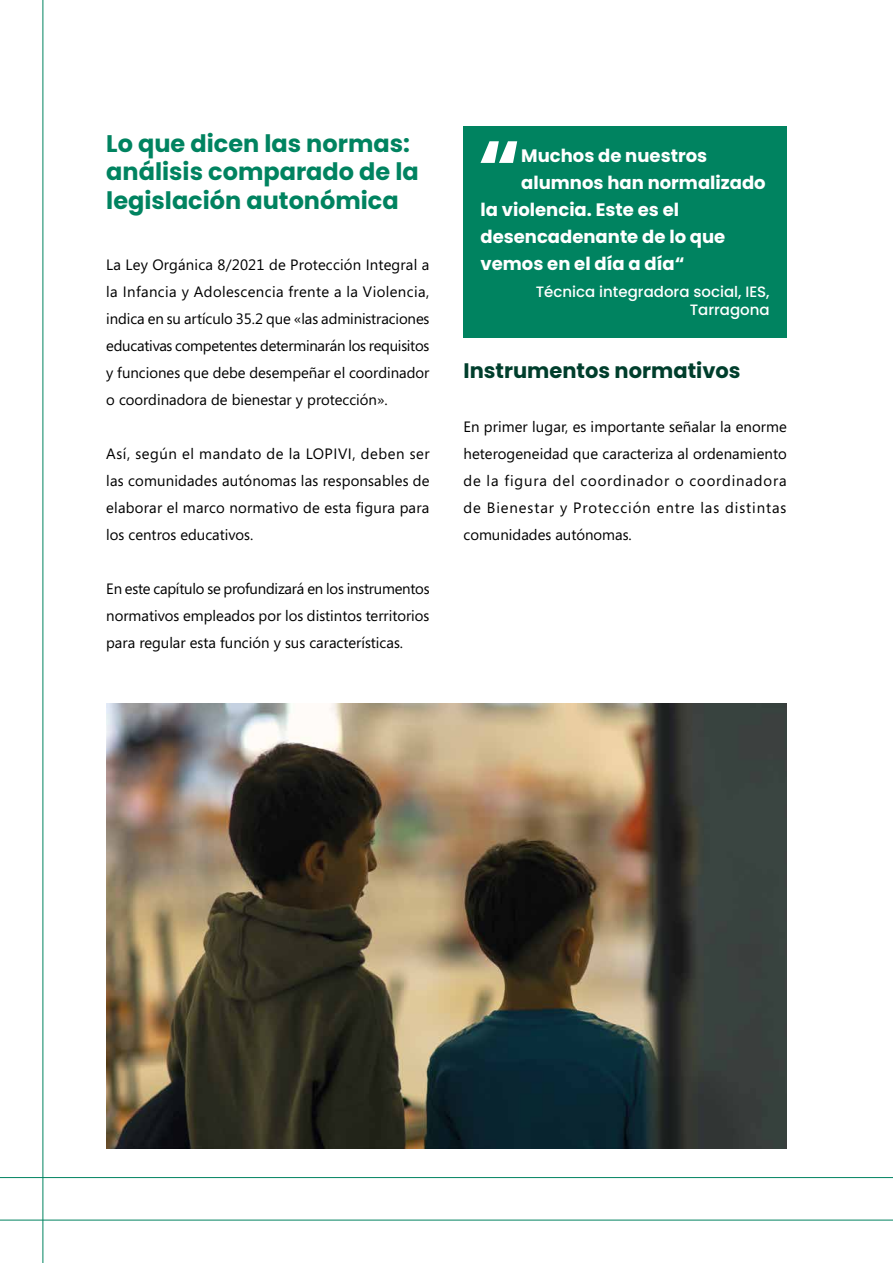
<style>
.page{position:relative;width:893px;height:1263px;background:#fff}
.page>*{position:absolute;margin:0;border:0;box-sizing:border-box;transform-origin:0 0}
.t1{font:700 80.85px "Poppins";color:#fff}
.t2{font:700 24px/28.5px "Poppins";color:#008360}
.t3{font:700 21px "Poppins";color:#003e2c}
.t4{font:700 18px "Poppins";color:#fff}
.t5{font:15px/27px "Segoe";color:#000;text-align:justify}
.t6{font:500 15px/18px "Poppins";color:#fff;text-align:right}
</style>
<div class="page">
<hr style="left:43px;top:0;width:1px;height:1263px;background:#008360">
<hr style="left:0;top:1220px;width:893px;height:1px;background:#008360">
<hr style="left:0;top:1177px;width:893px;height:1px;background:#008360">
<div style="left:463px;top:126px;width:324px;height:167px;background:#008360"></div>
<div style="left:463px;top:264px;width:324px;height:73px;background:#008360"></div>
<img style="left:106px;top:704px;width:681px;height:444px">
<h2 class="t2" style="left:106px;top:129px;width:314px">Lo que dicen las normas: análisis comparado de la legislación autonómica</h2>
<p class="t5" style="left:106px;top:251px;width:325px">La Ley Orgánica 8/2021 de Protección Integral a la Infancia y Adolescencia frente a la Violencia, indica en su artículo 35.2 que «las administraciones educativas competentes determinarán los requisitos y funciones que debe desempeñar el coordinador o coordinadora de bienestar y protección».</p>
<p class="t5" style="left:106px;top:440px;width:325px">Así, según el mandato de la LOPIVI, deben ser las comunidades autónomas las responsables de elaborar el marco normativo de esta figura para los centros educativos.</p>
<p class="t5" style="left:106px;top:575px;width:325px">En este capítulo se profundizará en los instrumentos normativos empleados por los distintos territorios para regular esta función y sus características.</p>
<h1 class="t1" style="left:477px;top:123px;width:45px">“</h1>
<p class="t4" style="left:521px;top:145px;width:188px">Muchos de nuestros</p>
<p class="t4" style="left:521px;top:172px;width:246px">alumnos han normalizado</p>
<p class="t4" style="left:480px;top:199px;width:200px">la violencia. Este es el</p>
<p class="t4" style="left:480px;top:226px;width:246px">desencadenante de lo que</p>
<p class="t4" style="left:480px;top:253px;width:206px">vemos en el día a día“</p>
<p class="t6" style="left:536px;top:283px;width:235px">Técnica integradora social, IES,<br>Tarragona</p>
<h3 class="t3" style="left:463px;top:358px;width:279px">Instrumentos normativos</h3>
<p class="t5" style="left:463px;top:413px;width:325px">En primer lugar, es importante señalar la enorme heterogeneidad que caracteriza al ordenamiento de la figura del coordinador o coordinadora de Bienestar y Protección entre las distintas comunidades autónomas.</p>
</div>
